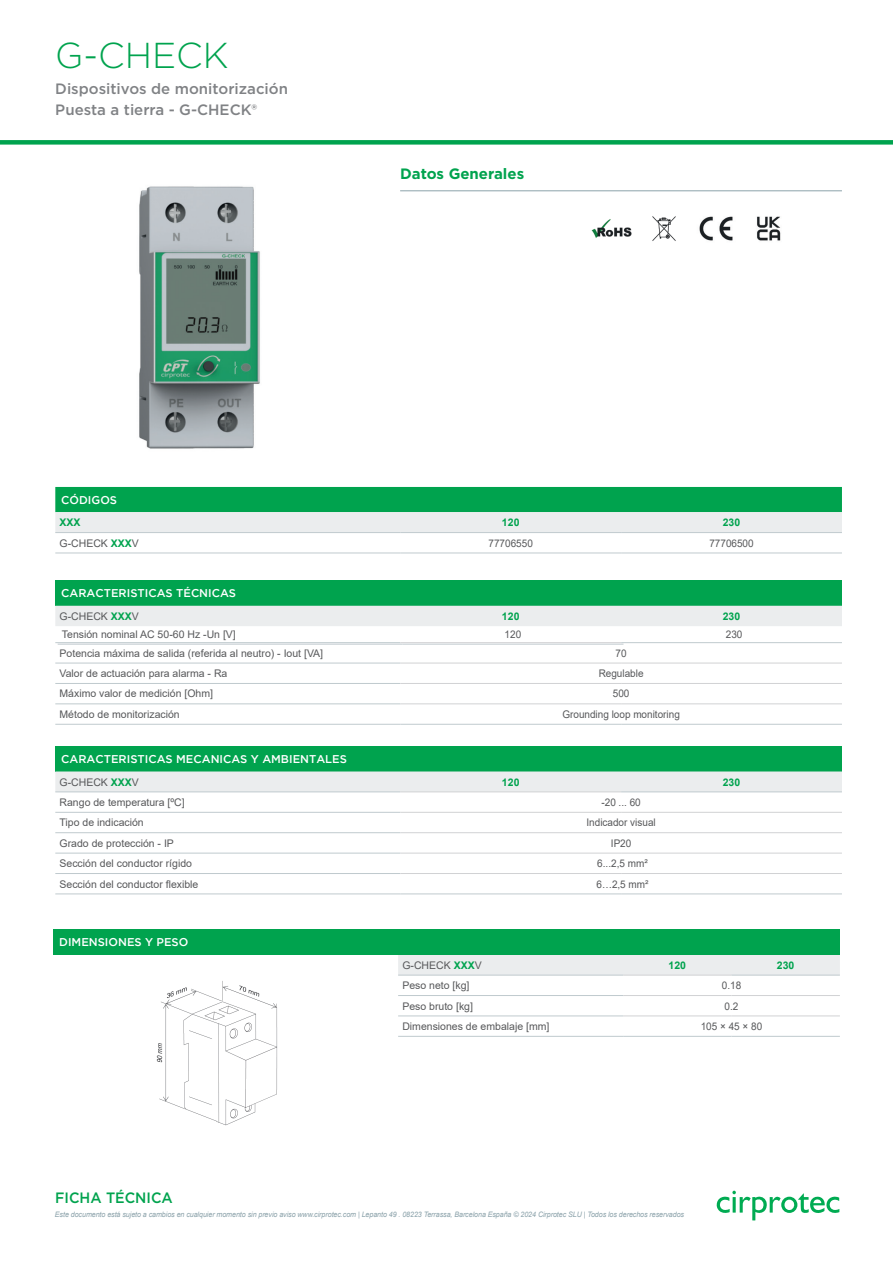
<style>
.page{position:relative;width:893px;height:1263px;background:#fff}
.page>*{position:absolute;margin:0;border:0;box-sizing:border-box;transform-origin:0 0}
.t1{font:300 36px "Gotham";color:#00a34e}
.t2{font:500 15px/21.3px "Gotham";color:#808285}
.t3{font:700 15px "Gotham";color:#00a34e}
.t4{font:500 15px "Gotham";color:#00a34e;scale:.95 1}
.t5{font:500 11.25px "Gotham";color:#fff}
.t6{font:10.5px "Arial";color:#57585a}
.t7{font:10.5px "Arial";color:#57585a;scale:.95 1}
.t8{font:700 10.5px "Arial";color:#00a34e}
.t9{font:italic 7.5px "Arial";letter-spacing:-.01em;color:#8ba2aa;scale:.95 1}
.s1{font-weight:700;color:#00a34e}
</style>
<div class="page">
<img style="left:139px;top:186px;width:121px;height:263px">
<img style="left:591px;top:219px;width:41px;height:19px">
<img style="left:652px;top:216px;width:24px;height:25px">
<img style="left:699px;top:216px;width:34px;height:25px">
<img style="left:757px;top:216px;width:24px;height:25px">
<hr style="left:400px;top:190px;width:442px;height:1px;background:#8ba2aa">
<svg style="left:55px;top:487px;width:787px;height:45px;background:#68c395"></svg>
<hr style="left:55px;top:532px;width:345px;height:1px;background:#c0cace">
<hr style="left:55px;top:553px;width:345px;height:1px;background:#c0cace">
<hr style="left:400px;top:532px;width:221px;height:1px;background:#c0cace">
<hr style="left:400px;top:553px;width:221px;height:1px;background:#c0cace">
<hr style="left:621px;top:532px;width:221px;height:1px;background:#c0cace">
<hr style="left:621px;top:553px;width:221px;height:1px;background:#c0cace">
<hr style="left:58px;top:644px;width:345px;height:1px;background:#c0cace">
<hr style="left:403px;top:644px;width:220px;height:1px;background:#c0cace">
<div style="left:55px;top:580px;width:787px;height:26px;background:#00a34e"></div>
<div style="left:55px;top:606px;width:787px;height:20px;background:#ebedee"></div>
<hr style="left:55px;top:642px;width:345px;height:1px;background:#c0cace">
<hr style="left:55px;top:663px;width:345px;height:1px;background:#c0cace">
<hr style="left:55px;top:683px;width:345px;height:1px;background:#c0cace">
<hr style="left:55px;top:703px;width:345px;height:1px;background:#c0cace">
<hr style="left:55px;top:724px;width:345px;height:1px;background:#c0cace">
<hr style="left:400px;top:642px;width:221px;height:1px;background:#d1d2d4">
<hr style="left:621px;top:642px;width:221px;height:1px;background:#c0cace">
<hr style="left:400px;top:663px;width:221px;height:1px;background:#d1d2d4">
<hr style="left:621px;top:663px;width:221px;height:1px;background:#d1d2d4">
<hr style="left:400px;top:683px;width:221px;height:1px;background:#d1d2d4">
<hr style="left:621px;top:683px;width:221px;height:1px;background:#d1d2d4">
<hr style="left:400px;top:703px;width:221px;height:1px;background:#d1d2d4">
<hr style="left:621px;top:703px;width:221px;height:1px;background:#d1d2d4">
<hr style="left:400px;top:724px;width:221px;height:1px;background:#c0cace">
<hr style="left:621px;top:724px;width:221px;height:1px;background:#c0cace">
<div style="left:55px;top:746px;width:787px;height:25px;background:#00a34e"></div>
<div style="left:55px;top:771px;width:787px;height:20px;background:#ebedee"></div>
<hr style="left:55px;top:791px;width:345px;height:1px;background:#c0cace">
<hr style="left:55px;top:812px;width:345px;height:1px;background:#c0cace">
<hr style="left:55px;top:832px;width:345px;height:1px;background:#c0cace">
<hr style="left:55px;top:853px;width:345px;height:1px;background:#c0cace">
<hr style="left:55px;top:873px;width:345px;height:1px;background:#c0cace">
<hr style="left:55px;top:893px;width:345px;height:1px;background:#c0cace">
<hr style="left:400px;top:791px;width:221px;height:1px;background:#d1d2d4">
<hr style="left:621px;top:791px;width:221px;height:1px;background:#c0cace">
<hr style="left:400px;top:812px;width:221px;height:1px;background:#d1d2d4">
<hr style="left:621px;top:812px;width:221px;height:1px;background:#d1d2d4">
<hr style="left:400px;top:832px;width:221px;height:1px;background:#d1d2d4">
<hr style="left:621px;top:832px;width:221px;height:1px;background:#d1d2d4">
<hr style="left:400px;top:853px;width:221px;height:1px;background:#d1d2d4">
<hr style="left:621px;top:853px;width:221px;height:1px;background:#d1d2d4">
<hr style="left:400px;top:873px;width:221px;height:1px;background:#d1d2d4">
<hr style="left:621px;top:873px;width:221px;height:1px;background:#d1d2d4">
<hr style="left:400px;top:893px;width:221px;height:1px;background:#c0cace">
<hr style="left:621px;top:893px;width:221px;height:1px;background:#c0cace">
<div style="left:0;top:140px;width:893px;height:5px;background:#00a34e"></div>
<svg style="left:717px;top:1191px;width:122px;height:29px"></svg>
<img style="left:156px;top:981px;width:122px;height:145px">
<div style="left:398px;top:955px;width:442px;height:20px;background:#ebedee"></div>
<hr style="left:398px;top:975px;width:225px;height:1px;background:#c0cace">
<hr style="left:398px;top:995px;width:225px;height:1px;background:#c0cace">
<hr style="left:398px;top:1015px;width:225px;height:1px;background:#c0cace">
<hr style="left:398px;top:1036px;width:225px;height:1px;background:#c0cace">
<hr style="left:623px;top:975px;width:108px;height:1px;background:#d1d2d4">
<hr style="left:731px;top:975px;width:109px;height:1px;background:#c0cace">
<hr style="left:623px;top:995px;width:108px;height:1px;background:#d1d2d4">
<hr style="left:731px;top:995px;width:109px;height:1px;background:#d1d2d4">
<hr style="left:623px;top:1015px;width:108px;height:1px;background:#d1d2d4">
<hr style="left:731px;top:1015px;width:109px;height:1px;background:#d1d2d4">
<hr style="left:623px;top:1036px;width:108px;height:1px;background:#c0cace">
<hr style="left:731px;top:1036px;width:109px;height:1px;background:#c0cace">
<div style="left:53px;top:929px;width:787px;height:26px;background:#00a34e"></div>
<h1 class="t1" style="left:55px;top:33px;width:175px">G-CHECK</h1>
<h2 class="t2" style="left:55px;top:77px;width:234px">Dispositivos de monitorización<br>Puesta a tierra - G-CHECK®</h2>
<h2 class="t3" style="left:400px;top:164px;width:126px">Datos Generales</h2>
<p class="t5" style="left:61px;top:493px;width:57px">CÓDIGOS</p>
<p class="t8" style="left:60px;top:515px;width:23px">XXX</p>
<p class="t8" style="left:502px;top:515px;width:19px">120</p>
<p class="t8" style="left:723px;top:515px;width:19px">230</p>
<p class="t6" style="left:60px;top:536px;width:81px">G-CHECK <span class="s1">XXX</span>V</p>
<p class="t7" style="left:489px;top:536px;width:48px">77706550</p>
<p class="t7" style="left:709px;top:536px;width:48px">77706500</p>
<p class="t5" style="left:61px;top:587px;width:176px">CARACTERISTICAS TÉCNICAS</p>
<p class="t6" style="left:60px;top:609px;width:81px">G-CHECK <span class="s1">XXX</span>V</p>
<p class="t8" style="left:502px;top:609px;width:19px">120</p>
<p class="t8" style="left:723px;top:609px;width:19px">230</p>
<p class="t6" style="left:60px;top:646px;width:265px">Potencia máxima de salida (referida al neutro) - Iout [VA]</p>
<p class="t7" style="left:616px;top:646px;width:13px">70</p>
<p class="t6" style="left:60px;top:666px;width:169px">Valor de actuación para alarma - Ra</p>
<p class="t7" style="left:599px;top:666px;width:49px">Regulable</p>
<p class="t6" style="left:60px;top:686px;width:155px">Máximo valor de medición [Ohm]</p>
<p class="t7" style="left:613px;top:686px;width:19px">500</p>
<p class="t6" style="left:60px;top:707px;width:122px">Método de monitorización</p>
<p class="t7" style="left:562px;top:707px;width:125px">Grounding loop monitoring</p>
<p class="t5" style="left:61px;top:753px;width:287px">CARACTERISTICAS MECANICAS Y AMBIENTALES</p>
<p class="t6" style="left:60px;top:775px;width:81px">G-CHECK <span class="s1">XXX</span>V</p>
<p class="t8" style="left:502px;top:774px;width:19px">120</p>
<p class="t8" style="left:723px;top:774px;width:19px">230</p>
<p class="t6" style="left:60px;top:795px;width:127px">Rango de temperatura [ºC]</p>
<p class="t7" style="left:601px;top:795px;width:43px">-20 ... 60</p>
<p class="t6" style="left:60px;top:815px;width:86px">Tipo de indicación</p>
<p class="t7" style="left:586px;top:815px;width:74px">Indicador visual</p>
<p class="t6" style="left:60px;top:836px;width:116px">Grado de protección - IP</p>
<p class="t7" style="left:611px;top:836px;width:23px">IP20</p>
<p class="t6" style="left:60px;top:856px;width:134px">Sección del conductor rígido</p>
<p class="t7" style="left:597px;top:856px;width:55px">6...2,5 mm²</p>
<p class="t6" style="left:60px;top:877px;width:140px">Sección del conductor flexible</p>
<p class="t7" style="left:596px;top:877px;width:56px">6…2,5 mm²</p>
<p class="t6" style="left:62px;top:627px;width:175px">Tensión nominal AC 50-60 Hz -Un [V]</p>
<p class="t7" style="left:505px;top:627px;width:19px">120</p>
<p class="t7" style="left:726px;top:627px;width:19px">230</p>
<p class="t5" style="left:59px;top:935px;width:131px">DIMENSIONES Y PESO</p>
<h2 class="t4" style="left:55px;top:1187px;width:125px">FICHA TÉCNICA</h2>
<p class="t6" style="left:402px;top:958px;width:81px">G-CHECK <span class="s1">XXX</span>V</p>
<p class="t8" style="left:669px;top:958px;width:19px">120</p>
<p class="t8" style="left:777px;top:958px;width:19px">230</p>
<p class="t6" style="left:402px;top:978px;width:69px">Peso neto [kg]</p>
<p class="t7" style="left:722px;top:978px;width:22px">0.18</p>
<p class="t6" style="left:402px;top:999px;width:72px">Peso bruto [kg]</p>
<p class="t7" style="left:725px;top:999px;width:16px">0.2</p>
<p class="t6" style="left:402px;top:1019px;width:149px">Dimensiones de embalaje [mm]</p>
<p class="t7" style="left:701px;top:1019px;width:66px">105 × 45 × 80</p>
<p class="t9" style="left:55px;top:1210px;width:664px">Este documento está sujeto a cambios en cualquier momento sin previo aviso www.cirprotec.com | Lepanto 49 . 08223 Terrassa, Barcelona España © 2024 Cirprotec SLU | Todos los derechos reservados</p>
</div>
